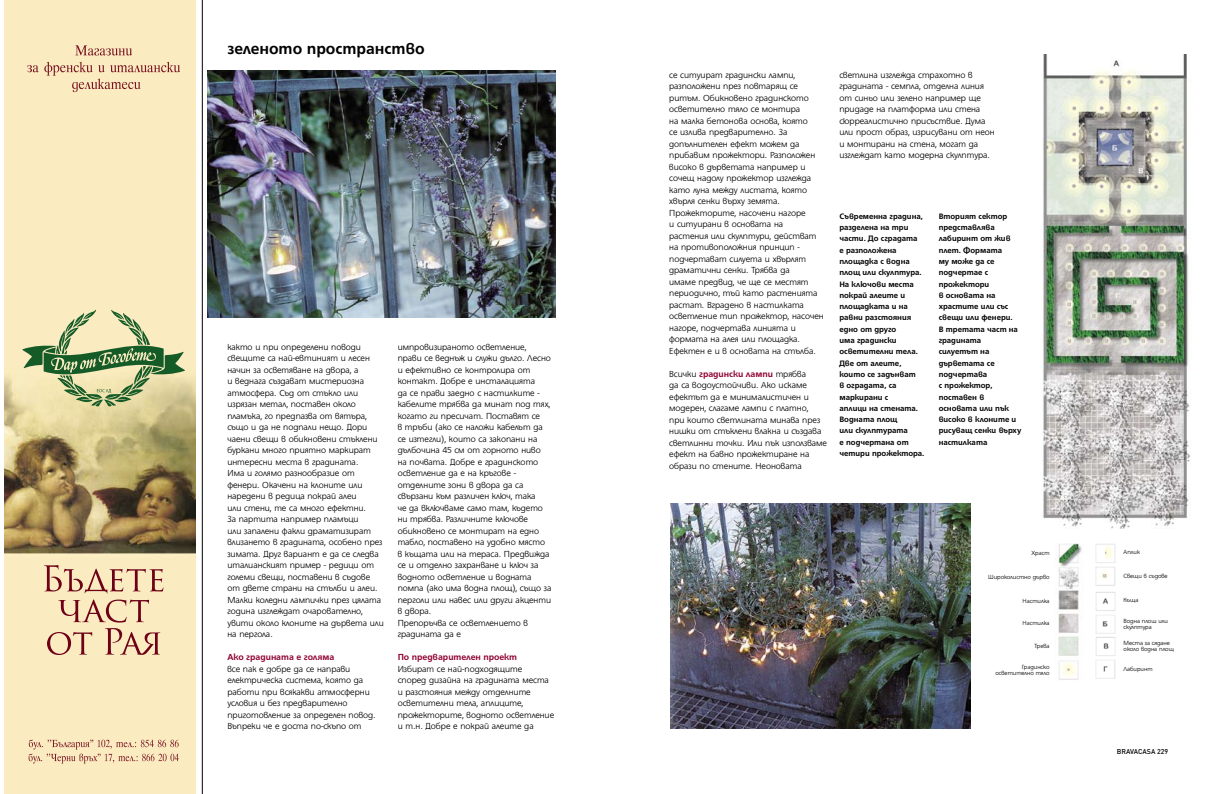
<style>
.page{position:relative;width:1225px;height:794px;background:#fff}
.page>*{position:absolute;margin:0;border:0;box-sizing:border-box;transform-origin:0 0}
.t1{font:700 17px "HS Grotesk Bg";color:#000}
.t2{font:300 9.5px/11.5px "HS Grotesk Bg";color:#000}
.t3{font:700 9.5px "HS Grotesk Bg";color:#900032}
.t4{font:700 8.5px/11.3px "HS Grotesk Bg";color:#000}
.t5{font:500 7px "DIN";color:#000}
.t6{font:300 6.5px/6px "HS Grotesk Bg";color:#000}
.s1{font-weight:700;color:#900032}
</style>
<div class="page">
<img style="left:207px;top:70px;width:349px;height:247px">
<hr style="left:202px;top:0;width:1px;height:794px;background:#000">
<img style="left:4px;top:0;width:192px;height:794px">
<svg style="left:29px;top:739px;width:150px;height:24px;background:#e8ceaa"></svg>
<svg style="left:22px;top:310px;width:163px;height:96px;background:#bcc394"></svg>
<svg style="left:58px;top:599px;width:91px;height:23px;background:#ddba9d"></svg>
<svg style="left:44px;top:565px;width:119px;height:28px;background:#ddbb9d"></svg>
<svg style="left:47px;top:632px;width:45px;height:23px"></svg>
<svg style="left:105px;top:628px;width:55px;height:26px"></svg>
<svg style="left:75px;top:45px;width:57px;height:10px"></svg>
<svg style="left:27px;top:62px;width:153px;height:30px;background:#ead0ac"></svg>
<img style="left:1042px;top:55px;width:149px;height:473px">
<img style="left:1054px;top:543px;width:28px;height:137px">
<img style="left:670px;top:504px;width:300px;height:224px">
<img style="left:1095px;top:544px;width:21px;height:135px">
<h1 class="t1" style="left:227px;top:38px;width:199px">зеленото пространство</h1>
<p class="t2" style="left:227px;top:341px;width:158px">както и при определени поводи свещите са най-евтиният и лесен начин за осветяване на двора, а<br>и веднага създават мистериозна атмосфера. Съд от стъкло или изрязан метал, поставен около пламъка, го предпазва от вятъра, също и да не подпали нещо. Дори чаени свещи в обикновени стъклени буркани много приятно маркират интересни места в градината.<br>Има и голямо разнообразие от фенери. Окачени на клоните или наредени в редица покрай алеи<br>или стени, те са много ефектни.<br>За партита например пламъци<br>или запалени факли драматизират влизането в градината, особено през зимата. Друг вариант е да се следва италианският пример - редици от големи свещи, поставени в съдове от двете страни на стълби и алеи.<br>Малки коледни лампички през цялата година изглеждат очарователно, увити около клоните на дървета или на пергола.</p>
<p class="t3" style="left:227px;top:651px;width:108px">Ако градината е голяма</p>
<p class="t2" style="left:227px;top:662px;width:150px">все пак е добре да се направи електрическа система, която да работи при всякакви атмосферни условия и без предварително приготовление за определен повод.<br>Въпреки че е доста по-скъпо от</p>
<p class="t2" style="left:398px;top:340px;width:155px">импровизираното осветление, прави се веднъж и служи дълго. Лесно и ефективно се контролира от контакт. Добре е инсталацията<br>да се прави заедно с настилките - кабелите трябва да минат под тях, когато ги пресичат. Поставят се<br>в тръби (ако се наложи кабелът да се изтегли), които са закопани на дълбочина 45 см от горното ниво на почвата. Добре е градинското осветление да е на кръгове - отделните зони в двора да са свързани към различен ключ, така<br>че да включваме само там, където ни трябва. Различните ключове обикновено се монтират на едно табло, поставено на удобно място в къщата или на тераса. Предвижда се и отделно захранване и ключ за водното осветление и водната помпа (ако има водна площ), също за перголи или навес или други акценти в двора.<br>Препоръчва се осветлението в градината да е</p>
<p class="t3" style="left:398px;top:651px;width:121px">По предварителен проект</p>
<p class="t2" style="left:398px;top:662px;width:158px">Избират се най-подходящите<br>според дизайна на градината места и разстояния между отделните осветителни тела, аплиците, прожекторите, водното осветление и т.н. Добре е покрай алеите да</p>
<p class="t2" style="left:669px;top:69px;width:156px">се ситуират градински лампи, разположени през повтарящ се ритъм. Обикновено градинското осветително тяло се монтира<br>на малка бетонова основа, която<br>се излива предварително. За допълнителен ефект можем да прибавим прожектори. Разположен високо в дърветата например и сочещ надолу прожектор изглежда като луна между листата, която хвърля сенки върху земята.<br>Прожекторите, насочени нагоре<br>и ситуирани в основата на растения или скулптури, действат на противоположния принцип - подчертават силуета и хвърлят драматични сенки. Трябва да<br>имаме предвид, че ще се местят периодично, тъй като растенията растат. Вградено в настилката осветление тип прожектор, насочен нагоре, подчертава линията и формата на алея или площадка.<br>Ефектен е и в основата на стълба.</p>
<p class="t2" style="left:669px;top:368px;width:159px">Всички <span class="s1">градински лампи</span> трябва<br>да са водоустойчиви. Ако искаме ефектът да е минималистичен и модерен, слагаме лампи с платно,<br>при които светлината минава през нишки от стъклени влакна и създава светлинни точки. Или пък използваме ефект на бавно прожектиране на образи по стените. Неоновата</p>
<p class="t2" style="left:839px;top:69px;width:157px">светлина изглежда страхотно в градината - семпла, отделна линия от синьо или зелено например ще придаде на платформа или стена сюрреалистично присъствие. Дума или прост образ, изрисувани от неон и монтирани на стена, могат да изглеждат като модерна скулптура.</p>
<p class="t4" style="left:839px;top:210px;width:87px">Съвременна градина, разделена на три части. До сградата<br>е разположена площадка с водна площ или скулптура.<br>На ключови места покрай алеите и площадката и на равни разстояния едно от друго<br>има градински осветителни тела.<br>Две от алеите, които се задънват<br>в оградата, са маркирани с<br>аплици на стената.<br>Водната площ<br>или скулптурата<br>е подчертана от четири прожектора.</p>
<p class="t4" style="left:938px;top:210px;width:84px">Вторият сектор представлява лабиринт от жив плет. Формата<br>му може да се подчертае с прожектори<br>в основата на храстите или със свещи или фенери.<br>В третата част на градината силуетът на дърветата се подчертава<br>с прожектор, поставен в основата или пък високо в клоните и рисуващ сенки върху настилката</p>
<p class="t6" style="left:1031px;top:550px;width:19px">Храст</p>
<p class="t6" style="left:988px;top:574px;width:63px">Широколистно дърво</p>
<p class="t6" style="left:1022px;top:598px;width:28px">Настилка</p>
<p class="t6" style="left:1022px;top:620px;width:28px">Настилка</p>
<p class="t6" style="left:1034px;top:643px;width:16px">Трева</p>
<p class="t6" style="left:995px;top:664px;width:56px;text-align:right">Градинско осветително тяло</p>
<p class="t6" style="left:1123px;top:549px;width:18px">Аплик</p>
<p class="t6" style="left:1123px;top:573px;width:46px">Свещи в съдове</p>
<p class="t6" style="left:1123px;top:597px;width:16px">Къща</p>
<p class="t6" style="left:1123px;top:618px;width:46px">Водна плош или скулптура</p>
<p class="t6" style="left:1123px;top:640px;width:52px">Места за сядане около водна площ</p>
<p class="t6" style="left:1123px;top:666px;width:30px">Лабиринт</p>
<p class="t5" style="left:1116px;top:747px;width:53px">BRAVACASA 229</p>
</div>
